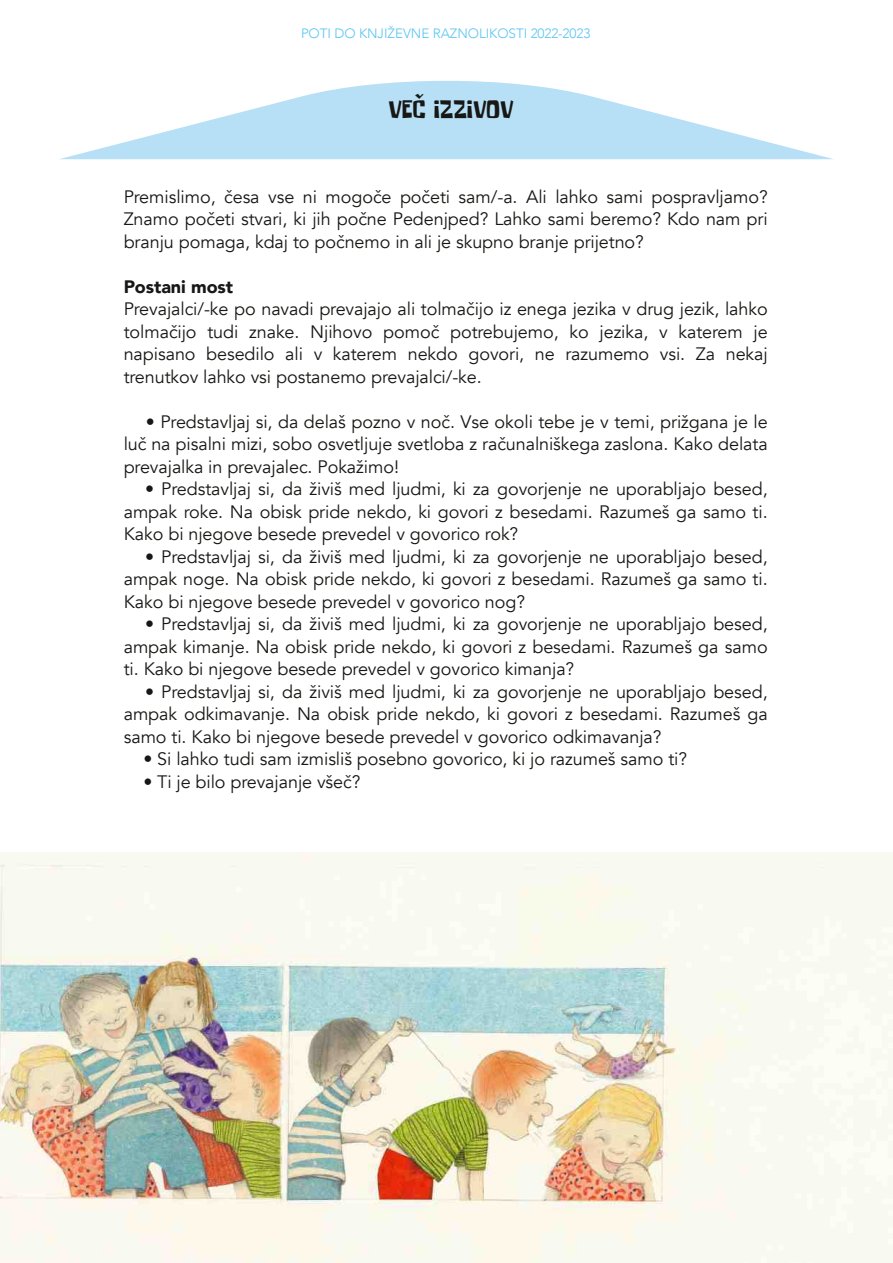
<style>
.page{position:relative;width:893px;height:1263px;background:#fff}
.page>*{position:absolute;margin:0;border:0;box-sizing:border-box;transform-origin:0 0}
.t1{font:25.5px "Some Time Later";letter-spacing:-.005em;color:#171715}
.t2{font:18px/22.5px "Avenir";letter-spacing:-.005em;color:#171715;text-align:justify}
.t3{font:900 18px "Avenir";letter-spacing:-.005em;color:#171715}
.t4{font:300 13.5px "Avenir";letter-spacing:-.005em;color:#59c5f2}
</style>
<div class="page">
<svg style="left:60px;top:81px;width:773px;height:78px;fill:#b7e0f6"></svg>
<div style="left:364px;top:94px;width:175px;height:44px;background:#b7e0f6"></div>
<img style="left:0;top:852px;width:893px;height:411px">
<p class="t4" style="left:301px;top:26px;width:291px">POTI DO KNJIŽEVNE RAZNOLIKOSTI 2022-2023</p>
<h1 class="t1" style="left:388px;top:100px;width:127px">VEČ IZZIVOV</h1>
<p class="t2" style="left:124px;top:186px;width:646px">Premislimo, česa vse ni mogoče početi sam/-a. Ali lahko sami pospravljamo?<br>Znamo početi stvari, ki jih počne Pedenjped? Lahko sami beremo? Kdo nam pri branju pomaga, kdaj to počnemo in ali je skupno branje prijetno?</p>
<p class="t3" style="left:124px;top:271px;width:111px">Postani most</p>
<p class="t2" style="left:124px;top:298px;width:645px">Prevajalci/-ke po navadi prevajajo ali tolmačijo iz enega jezika v drug jezik, lahko tolmačijo tudi znake. Njihovo pomoč potrebujemo, ko jezika, v katerem je napisano besedilo ali v katerem nekdo govori, ne razumemo vsi. Za nekaj trenutkov lahko vsi postanemo prevajalci/-ke.</p>
<p class="t2" style="left:124px;top:411px;width:645px;text-indent:22px">• Predstavljaj si, da delaš pozno v noč. Vse okoli tebe je v temi, prižgana je le luč na pisalni mizi, sobo osvetljuje svetloba z računalniškega zaslona. Kako delata prevajalka in prevajalec. Pokažimo!</p>
<p class="t2" style="left:124px;top:478px;width:645px;text-indent:21px">• Predstavljaj si, da živiš med ljudmi, ki za govorjenje ne uporabljajo besed, ampak roke. Na obisk pride nekdo, ki govori z besedami. Razumeš ga samo ti.<br>Kako bi njegove besede prevedel v govorico rok?</p>
<p class="t2" style="left:124px;top:546px;width:645px;text-indent:21px">• Predstavljaj si, da živiš med ljudmi, ki za govorjenje ne uporabljajo besed, ampak noge. Na obisk pride nekdo, ki govori z besedami. Razumeš ga samo ti.<br>Kako bi njegove besede prevedel v govorico nog?</p>
<p class="t2" style="left:124px;top:613px;width:645px;text-indent:21px">• Predstavljaj si, da živiš med ljudmi, ki za govorjenje ne uporabljajo besed, ampak kimanje. Na obisk pride nekdo, ki govori z besedami. Razumeš ga samo ti. Kako bi njegove besede prevedel v govorico kimanja?</p>
<p class="t2" style="left:124px;top:681px;width:645px;text-indent:21px">• Predstavljaj si, da živiš med ljudmi, ki za govorjenje ne uporabljajo besed, ampak odkimavanje. Na obisk pride nekdo, ki govori z besedami. Razumeš ga samo ti. Kako bi njegove besede prevedel v govorico odkimavanja?</p>
<p class="t2" style="left:144px;top:748px;width:545px">• Si lahko tudi sam izmisliš posebno govorico, ki jo razumeš samo ti?</p>
<p class="t2" style="left:144px;top:771px;width:218px">• Ti je bilo prevajanje všeč?</p>
</div>
